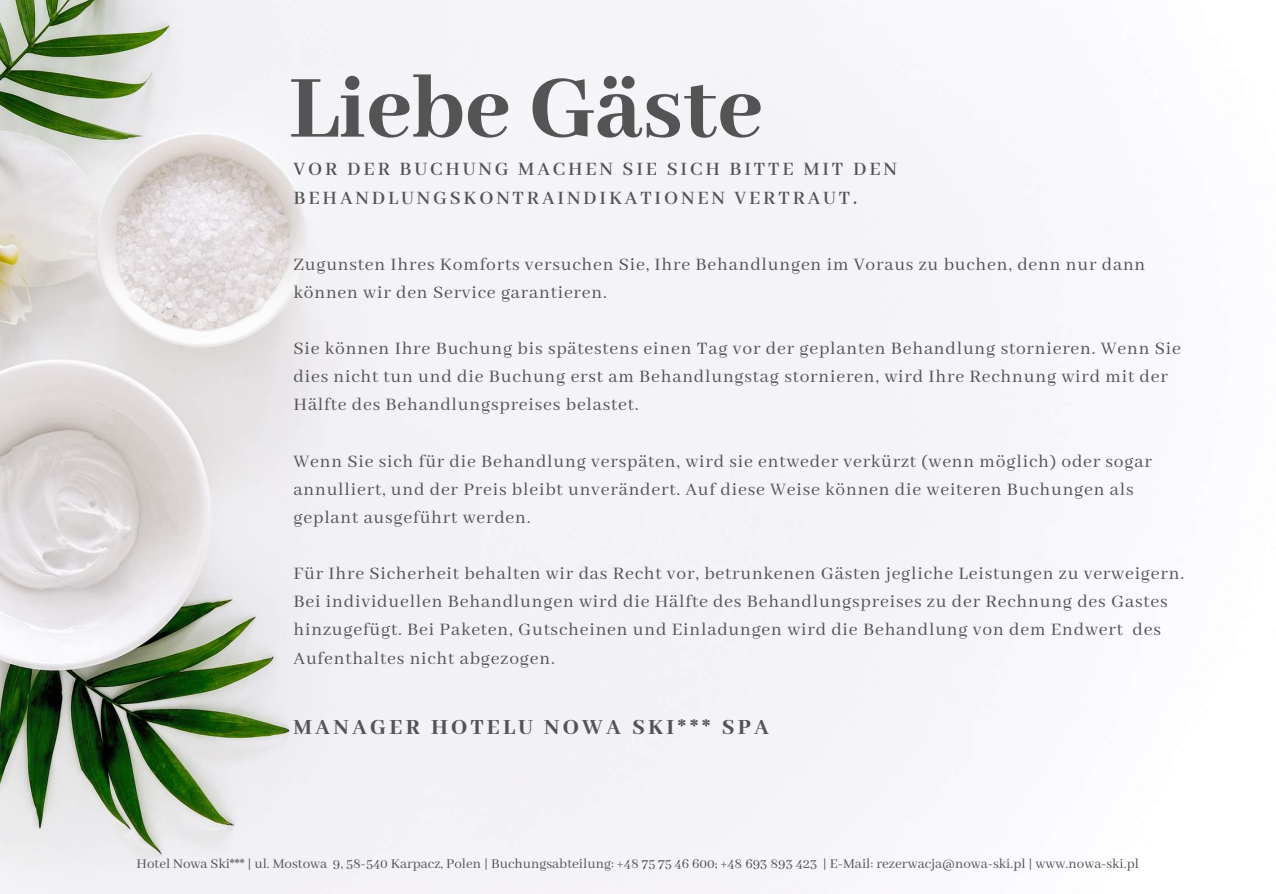
<style>
.page{position:relative;width:1276px;height:894px;background:#fff}
.page>*{position:absolute;margin:0;border:0;box-sizing:border-box;transform-origin:0 0}
.t1{font:800 97.95px "Abhaya Libre";color:#545454}
.t2{font:800 23.55px "Abhaya Libre";letter-spacing:.14em;color:#545454}
.t3{font:600 20.55px/29.2px "Abhaya Libre";letter-spacing:.14em;color:#545454}
.t4{font:19.5px/28px "Abhaya Libre";letter-spacing:.04em;color:#545454}
.t5{font:15px "Abhaya Libre";color:#545454}
</style>
<div class="page">
<img style="left:0;top:0;width:1107px;height:893px">
<h1 class="t1" style="left:289px;top:54px;width:475px">Liebe Gäste</h1>
<p class="t3" style="left:293px;top:155px;width:604px">VOR DER BUCHUNG MACHEN SIE SICH BITTE MIT DEN<br>BEHANDLUNGSKONTRAINDIKATIONEN VERTRAUT.</p>
<p class="t4" style="left:293px;top:251px;width:853px">Zugunsten Ihres Komforts versuchen Sie, Ihre Behandlungen im Voraus zu buchen, denn nur dann können wir den Service garantieren.</p>
<p class="t4" style="left:293px;top:335px;width:888px">Sie können Ihre Buchung bis spätestens einen Tag vor der geplanten Behandlung stornieren. Wenn Sie dies nicht tun und die Buchung erst am Behandlungstag stornieren, wird Ihre Rechnung wird mit der<br>Hälfte des Behandlungspreises belastet.</p>
<p class="t4" style="left:293px;top:447px;width:859px">Wenn Sie sich für die Behandlung verspäten, wird sie entweder verkürzt (wenn möglich) oder sogar annulliert, und der Preis bleibt unverändert. Auf diese Weise können die weiteren Buchungen als geplant ausgeführt werden.</p>
<p class="t4" style="left:293px;top:560px;width:892px">Für Ihre Sicherheit behalten wir das Recht vor, betrunkenen Gästen jegliche Leistungen zu verweigern.<br>Bei individuellen Behandlungen wird die Hälfte des Behandlungspreises zu der Rechnung des Gastes hinzugefügt. Bei Paketen, Gutscheinen und Einladungen wird die Behandlung von dem Endwert des Aufenthaltes nicht abgezogen.</p>
<p class="t2" style="left:293px;top:714px;width:477px">MANAGER HOTELU NOWA SKI*** SPA</p>
<p class="t5" style="left:137px;top:855px;width:1003px">Hotel Nowa Ski*** | ul. Mostowa 9, 58-540 Karpacz, Polen | Buchungsabteilung: +48 75 75 46 600; +48 693 893 423 | E-Mail: rezerwacja@nowa-ski.pl | www.nowa-ski.pl</p>
</div>
